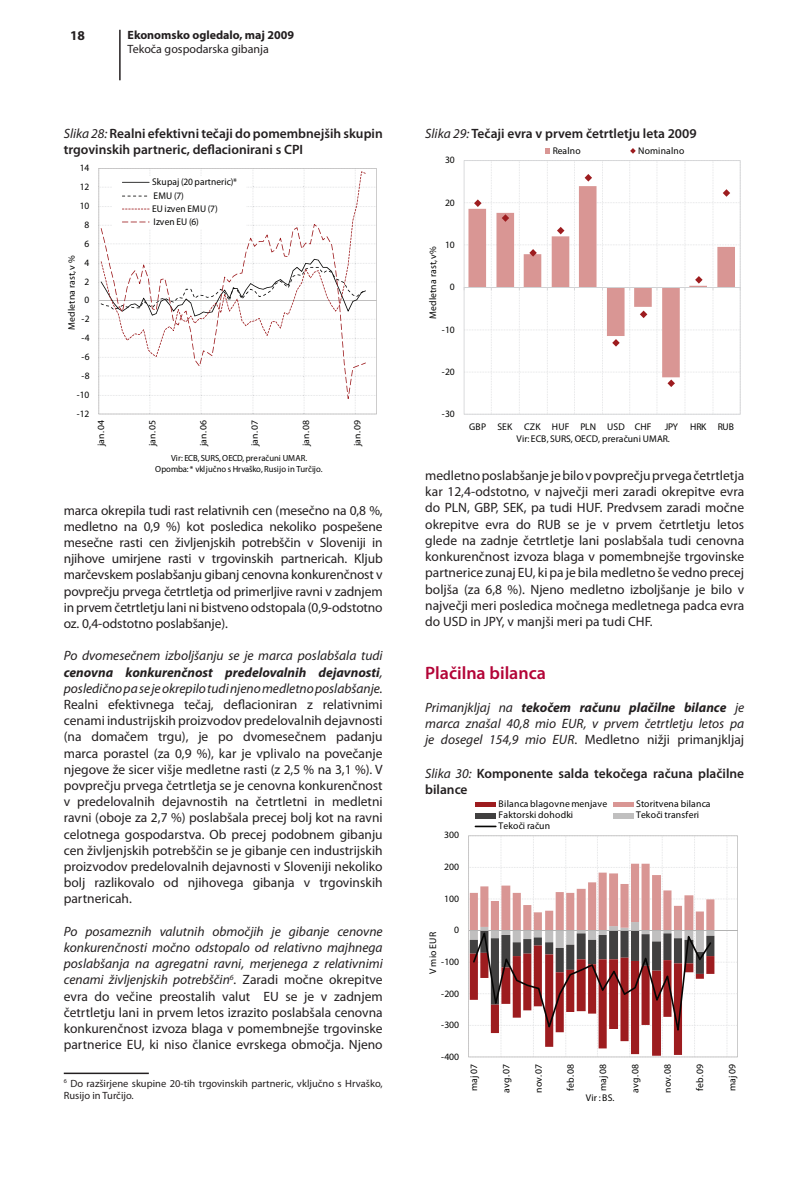
<style>
.page{position:relative;width:808px;height:1191px;background:#fff}
.page>*{position:absolute;margin:0;border:0;box-sizing:border-box;transform-origin:0 0}
.podnaslov{font:600 18px "Myriad Pro";color:#b30437}
.t1{font:13.5px/16.2px "Myriad Pro";color:#231f20;text-align:justify}
.t2{font:600 13.5px/16.2px "Myriad Pro";color:#231f20}
.t3{font:italic 13.5px/16.2px "Myriad Pro";color:#231f20;text-align:justify}
.t4{font:700 13.5px "Myriad Pro";color:#231f20}
.t5{font:700 12px "Myriad Pro";color:#231f20}
.t6{font:12px "Myriad Pro";color:#231f20}
.t7{font:10.5px/12.6px "Myriad Pro";color:#231f20}
.t8{font:9.75px/13.2px "Myriad Pro";letter-spacing:.01em;color:#050504}
.t9{font:9.75px "Myriad Pro";letter-spacing:-.035em;color:#050504}
.t10{font:9.6px "Myriad Pro";letter-spacing:.015em;color:#050504}
.t11{font:9.45px "Myriad Pro";letter-spacing:.015em;color:#050504}
.t12{font:8.85px/10.5px "Myriad Pro";letter-spacing:-.005em;color:#050504;text-align:center}
.s1{font-weight:400;font-style:italic}
.s2{font-style:italic}
.s3{font-weight:700;font-style:italic}
.s4{font-weight:700}
.s5{font-style:normal}
</style>
<div class="page">
<hr style="left:119px;top:30px;width:2px;height:50px;background:#231f20">
<hr style="left:64px;top:1072px;width:85px;height:2px;background:#231f20">
<svg style="left:98px;top:168px;width:278px;height:246px"></svg>
<svg style="left:464px;top:160px;width:276px;height:254px"></svg>
<svg style="left:468px;top:186px;width:267px;height:191px"></svg>
<hr style="left:464px;top:286px;width:276px;height:1px;background:#d1d2d4">
<svg style="left:474px;top:199px;width:8px;height:8px"></svg>
<svg style="left:529px;top:249px;width:8px;height:8px"></svg>
<svg style="left:612px;top:339px;width:8px;height:7px"></svg>
<svg style="left:640px;top:310px;width:7px;height:8px"></svg>
<svg style="left:667px;top:379px;width:8px;height:8px"></svg>
<svg style="left:695px;top:276px;width:7px;height:8px"></svg>
<svg style="left:491px;top:161px;width:250px;height:73px"></svg>
<svg style="left:545px;top:148px;width:5px;height:6px"></svg>
<svg style="left:630px;top:148px;width:6px;height:6px"></svg>
<svg style="left:468px;top:835px;width:270px;height:222px"></svg>
<hr style="left:469px;top:930px;width:268px;height:1px;background:#b2b2b2">
<svg style="left:469px;top:863px;width:245px;height:194px"></svg>
<div style="left:475px;top:802px;width:21px;height:5px;background:#9d1c1f"></div>
<div style="left:613px;top:802px;width:20px;height:5px;background:#d99694"></div>
<div style="left:475px;top:812px;width:21px;height:6px;background:#414040"></div>
<div style="left:613px;top:812px;width:20px;height:6px;background:#c0bfbf"></div>
<hr style="left:475px;top:825px;width:21px;height:2px;background:#050504">
<p class="t4" style="left:70px;top:27px;width:16px">18</p>
<p class="t5" style="left:128px;top:27px;width:168px">Ekonomsko ogledalo, maj 2009</p>
<p class="t6" style="left:128px;top:42px;width:143px">Tekoča gospodarska gibanja</p>
<p class="t2" style="left:64px;top:125px;width:320px"><span class="s1">Slika 28:</span> Realni efektivni tečaji do pomembnejših skupin trgovinskih partneric, deflacionirani s CPI</p>
<p class="t8" style="left:80px;top:161px;width:11px">14</p>
<p class="t8" style="left:80px;top:180px;width:11px">12</p>
<p class="t8" style="left:80px;top:199px;width:11px">10</p>
<p class="t8" style="left:85px;top:218px;width:6px">8</p>
<p class="t8" style="left:85px;top:237px;width:6px">6</p>
<p class="t11" style="left:66px;top:330px;width:76px;rotate:-90deg">Medletna rast, v %</p>
<p class="t8" style="left:85px;top:256px;width:6px">4</p>
<p class="t8" style="left:85px;top:274px;width:6px">2</p>
<p class="t8" style="left:85px;top:293px;width:6px">0</p>
<p class="t8" style="left:82px;top:312px;width:9px">-2</p>
<p class="t8" style="left:82px;top:331px;width:9px">-4</p>
<p class="t8" style="left:82px;top:350px;width:9px">-6</p>
<p class="t8" style="left:82px;top:369px;width:9px">-8</p>
<p class="t8" style="left:77px;top:388px;width:14px">-10</p>
<p class="t8" style="left:77px;top:406px;width:14px">-12</p>
<p class="t8" style="left:152px;top:175px;width:86px">Skupaj (20 partneric)*<br>EMU (7)<br>EU izven EMU (7)<br>Izven EU (6)</p>
<p class="t11" style="left:95px;top:446px;width:28px;rotate:-90deg">jan.04</p>
<p class="t11" style="left:146px;top:446px;width:28px;rotate:-90deg">jan.05</p>
<p class="t11" style="left:198px;top:446px;width:28px;rotate:-90deg">jan.06</p>
<p class="t11" style="left:249px;top:446px;width:28px;rotate:-90deg">jan.07</p>
<p class="t11" style="left:300px;top:446px;width:28px;rotate:-90deg">jan.08</p>
<p class="t11" style="left:351px;top:446px;width:28px;rotate:-90deg">jan.09</p>
<p class="t12" style="left:155px;top:453px;width:169px">Vir: ECB, SURS, OECD, preračuni UMAR.<br>Opomba: * vključno s Hrvaško, Rusijo in Turčijo.</p>
<p class="t1" style="left:64px;top:501px;width:320px">marca okrepila tudi rast relativnih cen (mesečno na 0,8 %, medletno na 0,9 %) kot posledica nekoliko pospešene mesečne rasti cen življenjskih potrebščin v Sloveniji in njihove umirjene rasti v trgovinskih partnericah. Kljub marčevskem poslabšanju gibanj cenovna konkurenčnost v povprečju prvega četrtletja od primerljive ravni v zadnjem in prvem četrtletju lani ni bistveno odstopala (0,9-odstotno oz. 0,4-odstotno poslabšanje).</p>
<p class="t1" style="left:64px;top:647px;width:320px"><span class="s2">Po dvomesečnem izboljšanju se je marca poslabšala tudi </span><span class="s3">cenovna konkurenčnost predelovalnih dejavnosti</span><span class="s2">, posledično pa se je okrepilo tudi njeno medletno poslabšanje.<br></span>Realni efektivnega tečaj, deflacioniran z relativnimi cenami industrijskih proizvodov predelovalnih dejavnosti (na domačem trgu), je po dvomesečnem padanju marca porastel (za 0,9 %), kar je vplivalo na povečanje njegove že sicer višje medletne rasti (z 2,5 % na 3,1 %). V povprečju prvega četrtletja se je cenovna konkurenčnost v predelovalnih dejavnostih na četrtletni in medletni ravni (oboje za 2,7 %) poslabšala precej bolj kot na ravni celotnega gospodarstva. Ob precej podobnem gibanju cen življenjskih potrebščin se je gibanje cen industrijskih proizvodov predelovalnih dejavnosti v Sloveniji nekoliko bolj razlikovalo od njihovega gibanja v trgovinskih partnericah.</p>
<p class="t1" style="left:64px;top:923px;width:320px"><span class="s2">Po posameznih valutnih območjih je gibanje cenovne konkurenčnosti močno odstopalo od relativno majhnega poslabšanja na agregatni ravni, merjenega z relativnimi cenami življenjskih potrebščin</span><sup>6</sup><span class="s2">.</span> Zaradi močne okrepitve evra do večine preostalih valut EU se je v zadnjem četrtletju lani in prvem letos izrazito poslabšala cenovna konkurenčnost izvoza blaga v pomembnejše trgovinske partnerice EU, ki niso članice evrskega območja. Njeno</p>
<p class="t7" style="left:64px;top:1076px;width:320px"><sup>6</sup> Do razširjene skupine 20-tih trgovinskih partneric, vključno s Hrvaško,<br>Rusijo in Turčijo.</p>
<p class="t2" style="left:425px;top:125px;width:273px"><span class="s1">Slika 29:</span> Tečaji evra v prvem četrtletju leta 2009</p>
<p class="t8" style="left:445px;top:153px;width:11px">30</p>
<p class="t8" style="left:445px;top:195px;width:11px">20</p>
<p class="t10" style="left:427px;top:319px;width:74px;rotate:-90deg">Medletna rast, v%</p>
<p class="t8" style="left:445px;top:238px;width:11px">10</p>
<p class="t8" style="left:450px;top:280px;width:6px">0</p>
<p class="t8" style="left:442px;top:322px;width:14px">-10</p>
<p class="t8" style="left:442px;top:365px;width:14px">-20</p>
<p class="t8" style="left:442px;top:407px;width:14px">-30</p>
<p class="t8" style="left:553px;top:144px;width:29px">Realno</p>
<p class="t8" style="left:638px;top:144px;width:48px">Nominalno</p>
<p class="t8" style="left:469px;top:420px;width:184px">GBP SEK CZK HUF PLN USD CHF</p>
<p class="t9" style="left:665px;top:420px;width:71px">JPY HRK RUB</p>
<p class="t8" style="left:516px;top:432px;width:155px">Vir: ECB, SURS, OECD, preračuni UMAR.</p>
<p class="t1" style="left:425px;top:467px;width:320px">medletno poslabšanje je bilo v povprečju prvega četrtletja kar 12,4-odstotno, v največji meri zaradi okrepitve evra do PLN, GBP, SEK, pa tudi HUF. Predvsem zaradi močne okrepitve evra do RUB se je v prvem četrtletju letos glede na zadnje četrtletje lani poslabšala tudi cenovna konkurenčnost izvoza blaga v pomembnejše trgovinske partnerice zunaj EU, ki pa je bila medletno še vedno precej boljša (za 6,8 %). Njeno medletno izboljšanje je bilo v največji meri posledica močnega medletnega padca evra do USD in JPY, v manjši meri pa tudi CHF.</p>
<p class="podnaslov" style="left:425px;top:662px;width:122px">Plačilna bilanca</p>
<p class="t3" style="left:425px;top:699px;width:320px">Primanjkljaj na <span class="s4">tekočem računu plačilne bilance</span> je marca znašal 40,8 mio EUR, v prvem četrtletju letos pa je dosegel 154,9 mio EUR<span class="s5">. Medletno nižji primanjkljaj</span></p>
<p class="t2" style="left:425px;top:765px;width:320px"><span class="s1">Slika 30:</span> Komponente salda tekočega računa plačilne bilance</p>
<p class="t8" style="left:444px;top:828px;width:16px">300</p>
<p class="t8" style="left:444px;top:860px;width:16px">200</p>
<p class="t8" style="left:444px;top:891px;width:16px">100</p>
<p class="t8" style="left:454px;top:923px;width:6px">0</p>
<p class="t8" style="left:426px;top:974px;width:43px;rotate:-90deg">V mio EUR</p>
<p class="t8" style="left:441px;top:955px;width:19px">-100</p>
<p class="t8" style="left:441px;top:986px;width:19px">-200</p>
<p class="t8" style="left:441px;top:1018px;width:19px">-300</p>
<p class="t8" style="left:441px;top:1050px;width:19px">-400</p>
<p class="t8" style="left:499px;top:797px;width:110px">Bilanca blagovne menjave</p>
<p class="t8" style="left:636px;top:797px;width:76px">Storitvena bilanca</p>
<p class="t8" style="left:499px;top:808px;width:76px">Faktorski dohodki</p>
<p class="t8" style="left:636px;top:808px;width:65px">Tekoči transferi</p>
<p class="t8" style="left:499px;top:819px;width:53px">Tekoči račun</p>
<p class="t8" style="left:467px;top:1091px;width:28px;rotate:-90deg">maj 07</p>
<p class="t8" style="left:499px;top:1092px;width:30px;rotate:-90deg">avg.07</p>
<p class="t8" style="left:532px;top:1093px;width:31px;rotate:-90deg">nov. 07</p>
<p class="t8" style="left:564px;top:1091px;width:28px;rotate:-90deg">feb.08</p>
<p class="t8" style="left:596px;top:1091px;width:28px;rotate:-90deg">maj 08</p>
<p class="t8" style="left:628px;top:1092px;width:30px;rotate:-90deg">avg.08</p>
<p class="t8" style="left:661px;top:1093px;width:31px;rotate:-90deg">nov. 08</p>
<p class="t8" style="left:693px;top:1091px;width:28px;rotate:-90deg">feb.09</p>
<p class="t8" style="left:725px;top:1091px;width:28px;rotate:-90deg">maj 09</p>
<p class="t8" style="left:586px;top:1091px;width:30px">Vir : BS.</p>
</div>
